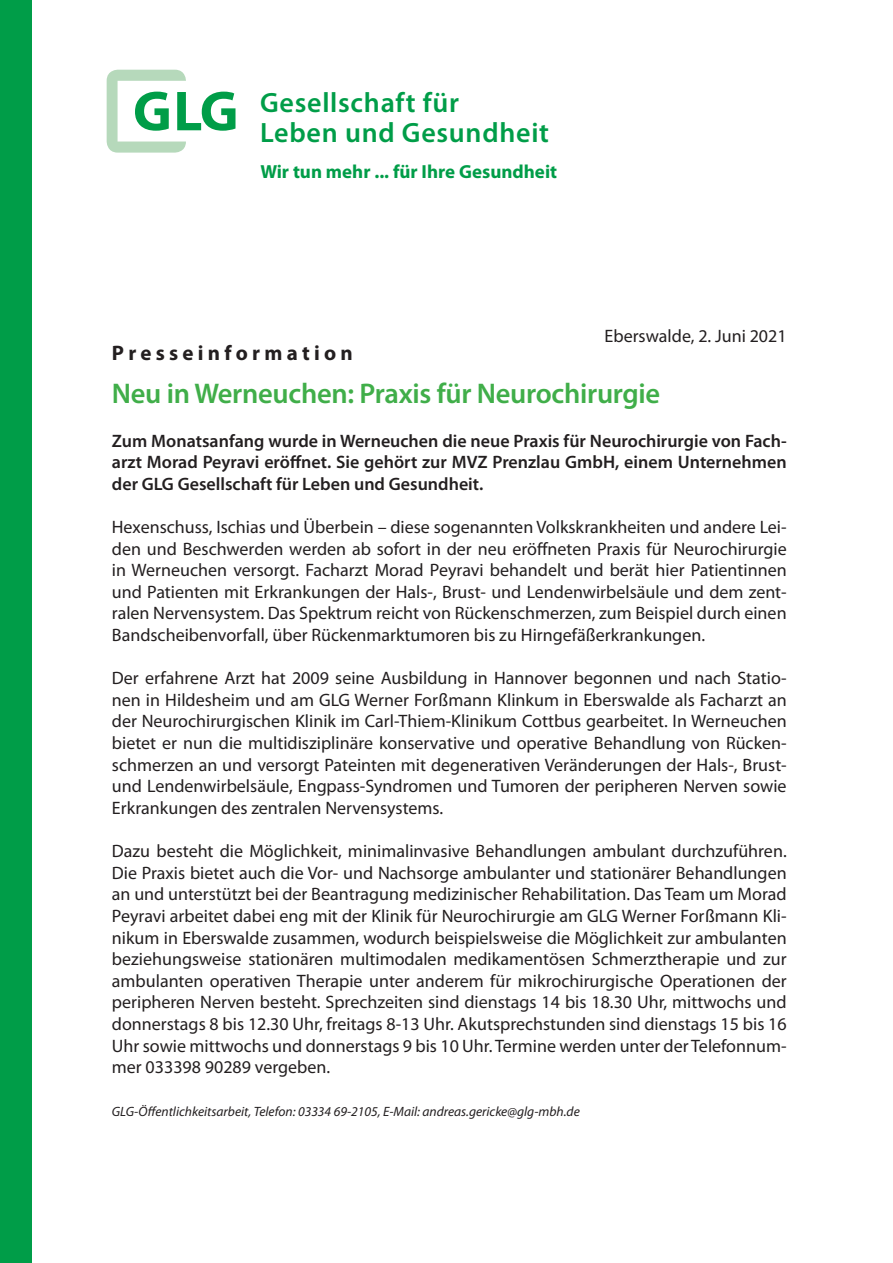
<style>
.page{position:relative;width:893px;height:1263px;background:#fff}
.page>*{position:absolute;margin:0;border:0;box-sizing:border-box;transform-origin:0 0}
.t1{font:600 28.5px "Myriad Pro";letter-spacing:-.01em;color:#40ae49}
.t2{font:600 28.05px/30px "Myriad Pro";letter-spacing:.025em;color:#009d48}
.t3{font:700 21px "Myriad Pro";color:#231f20}
.t4{font:700 18.9px "Myriad Pro";color:#009d48}
.t5{font:18px/21.6px "Myriad Pro";color:#231f20;text-align:justify}
.t6{font:600 18px/21.6px "Myriad Pro";color:#231f20;text-align:justify}
.t7{font:italic 13.5px "Myriad Pro";color:#231f20}
</style>
<div class="page">
<div style="left:0;top:0;width:32px;height:1263px;background:#009d48"></div>
<svg style="left:107px;top:70px;width:128px;height:83px"></svg>
<h2 class="t2" style="left:260px;top:86px;width:291px">Gesellschaft für<br>Leben und Gesundheit</h2>
<p class="t4" style="left:260px;top:159px;width:298px">Wir tun mehr ... für Ihre Gesundheit</p>
<p class="t5" style="left:605px;top:325px;width:184px">Eberswalde, 2. Juni 2021</p>
<p class="t3" style="left:112px;top:339px;width:242px">P r e s s e i n f o r m a t i o n</p>
<h1 class="t1" style="left:112px;top:376px;width:550px">Neu in Werneuchen: Praxis für Neurochirurgie</h1>
<p class="t6" style="left:112px;top:429px;width:676px">Zum Monatsanfang wurde in Werneuchen die neue Praxis für Neurochirurgie von Fach&shy;arzt Morad Peyravi eröffnet. Sie gehört zur MVZ Prenzlau GmbH, einem Unternehmen der GLG Gesellschaft für Leben und Gesundheit.</p>
<p class="t5" style="left:112px;top:516px;width:676px">Hexenschuss, Ischias und Überbein – diese sogenannten Volkskrankheiten und andere Lei&shy;den und Beschwerden werden ab sofort in der neu eröffneten Praxis für Neurochirurgie in Werneuchen versorgt. Facharzt Morad Peyravi behandelt und berät hier Patientinnen und Patienten mit Erkrankungen der Hals-, Brust- und Lendenwirbelsäule und dem zent&shy;ralen Nervensystem. Das Spektrum reicht von Rückenschmerzen, zum Beispiel durch einen Bandscheibenvorfall, über Rückenmarktumoren bis zu Hirngefäßerkrankungen.</p>
<p class="t5" style="left:112px;top:667px;width:676px">Der erfahrene Arzt hat 2009 seine Ausbildung in Hannover begonnen und nach Statio&shy;nen in Hildesheim und am GLG Werner Forßmann Klinkum in Eberswalde als Facharzt an der Neurochirurgischen Klinik im Carl-Thiem-Klinikum Cottbus gearbeitet. In Werneuchen bietet er nun die multidisziplinäre konservative und operative Behandlung von Rücken&shy;schmerzen an und versorgt Pateinten mit degenerativen Veränderungen der Hals-, Brust&shy;und Lendenwirbelsäule, Engpass-Syndromen und Tumoren der peripheren Nerven sowie Erkrankungen des zentralen Nervensystems.</p>
<p class="t5" style="left:112px;top:840px;width:676px">Dazu besteht die Möglichkeit, minimalinvasive Behandlungen ambulant durchzuführen.<br>Die Praxis bietet auch die Vor- und Nachsorge ambulanter und stationärer Behandlungen an und unterstützt bei der Beantragung medizinischer Rehabilitation. Das Team um Morad Peyravi arbeitet dabei eng mit der Klinik für Neurochirurgie am GLG Werner Forßmann Kli&shy;nikum in Eberswalde zusammen, wodurch beispielsweise die Möglichkeit zur ambulanten beziehungsweise stationären multimodalen medikamentösen Schmerztherapie und zur ambulanten operativen Therapie unter anderem für mikrochirurgische Operationen der peripheren Nerven besteht. Sprechzeiten sind dienstags 14 bis 18.30 Uhr, mittwochs und donnerstags 8 bis 12.30 Uhr, freitags 8-13 Uhr. Akutsprechstunden sind dienstags 15 bis 16<br>Uhr sowie mittwochs und donnerstags 9 bis 10 Uhr. Termine werden unter der Telefonnum&shy;mer 033398 90289 vergeben.</p>
<p class="t7" style="left:112px;top:1103px;width:469px">GLG-Öffentlichkeitsarbeit, Telefon: 03334 69-2105, E-Mail: andreas.gericke@glg-mbh.de</p>
</div>
